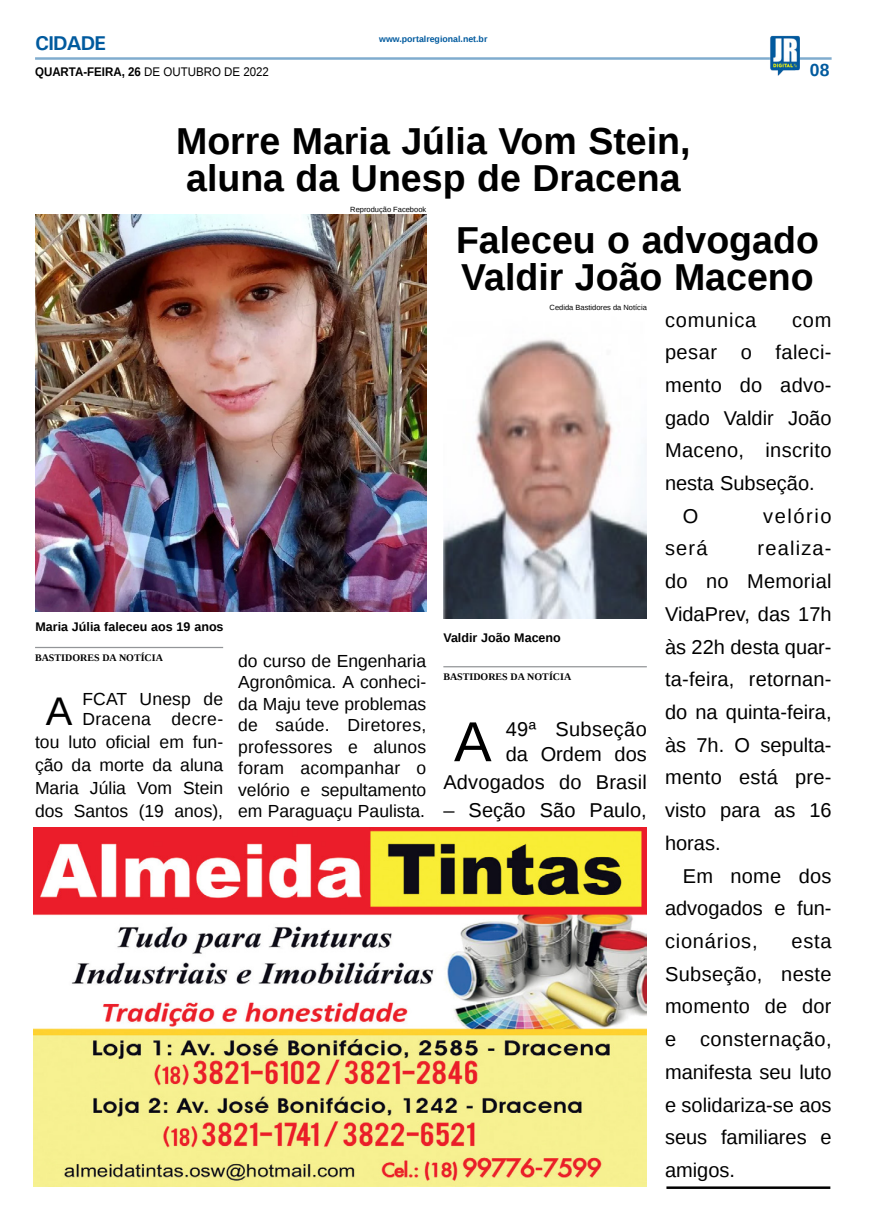
<style>
.page{position:relative;width:869px;height:1223px;background:#fff}
.page>*{position:absolute;margin:0;border:0;box-sizing:border-box;transform-origin:0 0}
.MATÉRIA{font:56.38px "Liberation Sans";color:#000}
.MATÉRIA-2{font:39.88px "Liberation Sans";color:#000}
.TÍTULO{font:700 37.5px/37.5px "Liberation Sans";color:#000}
.MATÉRIA-3{font:20px/32.8px "Liberation Sans";letter-spacing:.005em;color:#000;text-align:justify}
.MATÉRIA-4{font:20px "Liberation Sans";letter-spacing:.04em;color:#000}
.MATÉRIA-5{font:20px "Liberation Sans";letter-spacing:.08em;color:#000}
.TITULO_PG{font:700 20px "Univers";letter-spacing:-.04em;color:#005a9e}
.MATÉRIA-6{font:17.5px/21.4px "Liberation Sans";color:#000;text-align:justify}
.MATÉRIA-7{font:17.5px/20px "Liberation Sans";letter-spacing:.025em;color:#000}
.TÍTULO-2{font:700 17.5px "Liberation Sans";color:#005a9e}
.LEGENDA{font:700 12.5px "Liberation Sans";color:#000}
.DATA_PG{font:700 12.5px "Liberation Sans";color:#000;scale:.92 1}
.CRÉDITO_NOME{font:700 10px "Liberation Serif";color:#000}
.DATA_PG-2{font:700 8.75px "Liberation Sans";color:#005a9e}
.CRÉDITO_FOTO{font:7.5px "Liberation Sans";color:#000}
.s1{font-weight:400}
</style>
<div class="page">
<hr style="left:35px;top:57px;width:796px;height:3px;background:#005a9e">
<img style="left:769px;top:36px;width:30px;height:40px">
<img style="left:33px;top:827px;width:613px;height:359px">
<hr style="left:666px;top:1186px;width:164px;height:2px;background:#000">
<img style="left:35px;top:215px;width:391px;height:396px">
<hr style="left:35px;top:647px;width:188px;height:1px;background:#939598">
<img style="left:443px;top:339px;width:203px;height:279px">
<hr style="left:443px;top:666px;width:203px;height:1px;background:#939598">
<p class="TITULO_PG" style="left:35px;top:31px;width:72px">CIDADE</p>
<p class="DATA_PG" style="left:35px;top:63px;width:255px">QUARTA-FEIRA, 26 <span class="s1">DE OUTUBRO DE 2022</span></p>
<p class="DATA_PG-2" style="left:379px;top:33px;width:110px">www.portalregional.net.br</p>
<p class="TÍTULO" style="left:176px;top:121px;width:516px">Morre Maria Júlia Vom Stein, aluna da Unesp de Dracena</p>
<p class="CRÉDITO_FOTO" style="left:350px;top:205px;width:77px">Reprodução Facebook</p>
<p class="TÍTULO-2" style="left:809px;top:58px;width:21px">08</p>
<p class="TÍTULO" style="left:456px;top:220px;width:364px">Faleceu o advogado<br>Valdir João Maceno</p>
<p class="CRÉDITO_FOTO" style="left:549px;top:303px;width:99px">Cedida Bastidores da Notícia</p>
<p class="LEGENDA" style="left:35px;top:617px;width:189px">Maria Júlia faleceu aos 19 anos</p>
<p class="CRÉDITO_NOME" style="left:35px;top:651px;width:129px">BASTIDORES DA NOTÍCIA</p>
<p class="MATÉRIA-2" style="left:46px;top:688px;width:28px">A</p>
<p class="MATÉRIA-7" style="left:82px;top:689px;width:142px">FCAT Unesp de<br>Dracena decre-</p>
<p class="MATÉRIA-6" style="left:35px;top:731px;width:189px;line-height:23.1px">tou luto oficial em fun&shy;ção da morte da aluna Maria Júlia Vom Stein dos Santos (19 anos),</p>
<p class="MATÉRIA-6" style="left:238px;top:651px;width:189px">do curso de Engenharia Agronômica. A conheci&shy;da Maju teve problemas de saúde. Diretores, professores e alunos foram acompanhar o velório e sepultamento em Paraguaçu Paulista.</p>
<p class="LEGENDA" style="left:443px;top:629px;width:119px">Valdir João Maceno</p>
<p class="CRÉDITO_NOME" style="left:443px;top:670px;width:129px">BASTIDORES DA NOTÍCIA</p>
<p class="MATÉRIA" style="left:454px;top:710px;width:39px">A</p>
<p class="MATÉRIA-3" style="left:505px;top:717px;width:143px;line-height:25px">49ª Subseção da Ordem dos</p>
<p class="MATÉRIA-3" style="left:443px;top:766px;width:205px">Advogados do Brasil</p>
<p class="MATÉRIA-3" style="left:443px;top:794px;width:205px">– Seção São Paulo,</p>
<p class="MATÉRIA-4" style="left:664px;top:308px;width:93px">comunica</p>
<p class="MATÉRIA-3" style="left:664px;top:304px;width:168px;text-indent:127px">com pesar o faleci&shy;mento do advo&shy;gado Valdir João Maceno, inscrito nesta Subseção.</p>
<p class="MATÉRIA-3" style="left:682px;top:500px;width:17px">O</p>
<p class="MATÉRIA-5" style="left:762px;top:504px;width:70px">velório</p>
<p class="MATÉRIA-3" style="left:664px;top:533px;width:44px">será</p>
<p class="MATÉRIA-3" style="left:664px;top:533px;width:168px;text-indent:92px">realiza&shy;do no Memorial VidaPrev, das 17h às 22h desta quar&shy;ta-feira, retornan&shy;do na quinta-feira, às 7h. O sepulta&shy;mento está pre&shy;visto para as 16 horas.</p>
<p class="MATÉRIA-3" style="left:664px;top:860px;width:168px;text-indent:18px">Em nome dos advogados e fun&shy;cionários,</p>
<p class="MATÉRIA-3" style="left:664px;top:925px;width:168px;text-indent:126px">esta Subseção, neste momento de dor e consternação, manifesta seu luto e solidariza-se aos seus familiares e amigos.</p>
</div>
